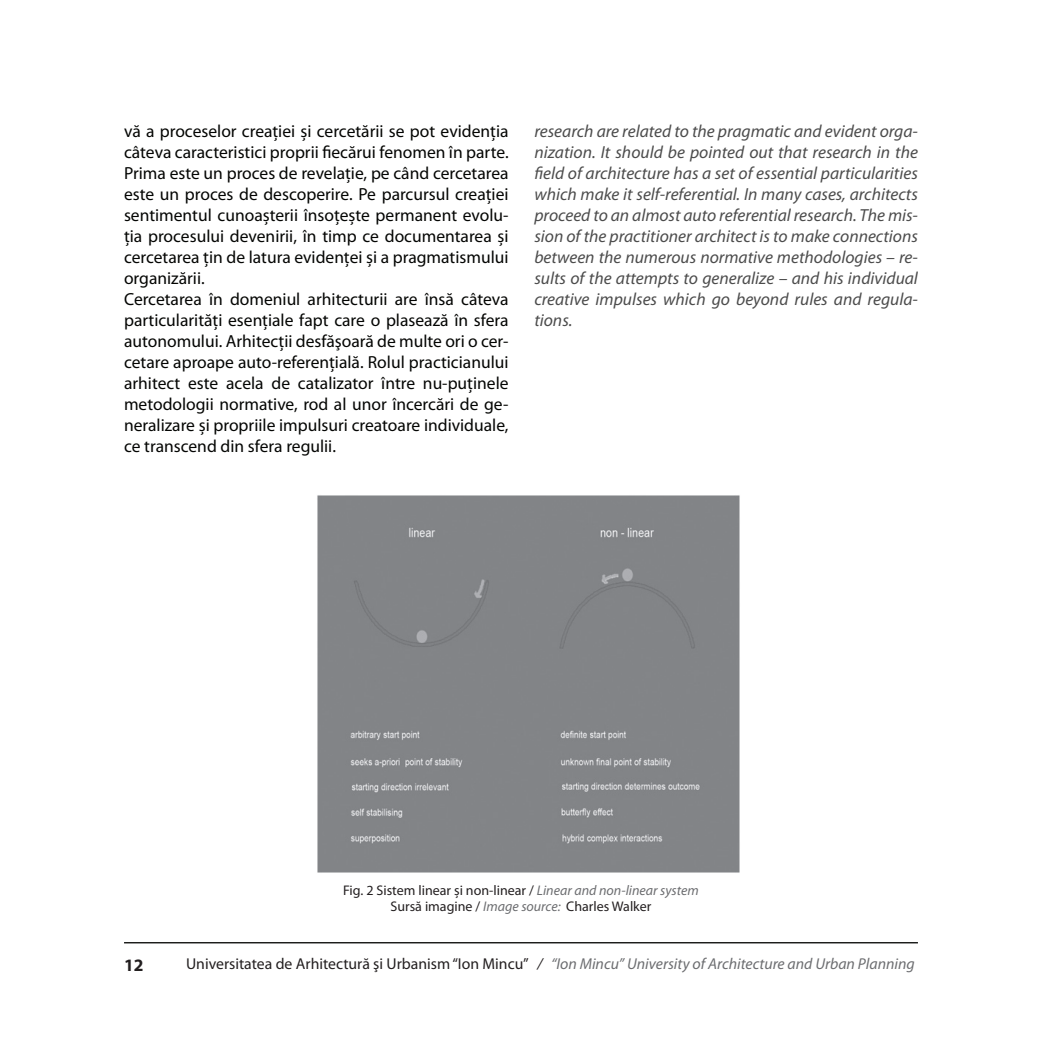
<style>
.page{position:relative;width:1042px;height:1042px;background:#fff}
.page>*{position:absolute;margin:0;border:0;box-sizing:border-box;transform-origin:0 0}
.t1{font:17.5px/21px "Myriad Pro";color:#040503}
.t2{font:italic 17.5px/21px "Myriad Pro";color:#4c4c4c;text-align:justify}
.t3{font:700 17.5px "Myriad Pro";color:#231f20}
.t4{font:italic 15.75px "Myriad Pro";color:#6c6d70}
.t5{font:14px/15.8px "Myriad Pro";color:#231f20;text-align:center}
.s1{font-style:italic;color:#6c6d70}
.s2{font-style:normal;color:#231f20}
.s3{color:#231f20}
</style>
<div class="page">
<hr style="left:124px;top:942px;width:794px;height:1px;background:#040503">
<div style="left:317px;top:495px;width:423px;height:378px;background:#828487"></div>
<p class="t1" style="left:124px;top:120px;width:386px">vă a proceselor creației și cercetării se pot evidenţia câteva caracteristici proprii fiecărui fenomen în parte.<br>Prima este un proces de revelaţie, pe când cercetarea este un proces de descoperire. Pe parcursul creaţiei sentimentul cunoaşterii însoţeşte permanent evolu&shy;ţia procesului devenirii, în timp ce documentarea şi cercetarea ţin de latura evidenţei şi a pragmatismului organizării.<br>Cercetarea în domeniul arhitecturii are însă câteva particularități esențiale fapt care o plasează în sfera autonomului. Arhitecții desfăşoară de multe ori o cer&shy;cetare aproape auto-referenţială. Rolul practicianului arhitect este acela de catalizator între nu-puținele metodologii normative, rod al unor încercări de ge&shy;neralizare și propriile impulsuri creatoare individuale, ce transcend din sfera regulii.</p>
<p class="t2" style="left:534px;top:120px;width:385px">research are related to the pragmatic and evident orga&shy;nization. It should be pointed out that research in the field of architecture has a set of essential particularities which make it self-referential. In many cases, architects proceed to an almost auto referential research. The mis&shy;sion of the practitioner architect is to make connections between the numerous normative methodologies – re&shy;sults of the attempts to generalize – and his individual creative impulses which go beyond rules and regula&shy;tions.</p>
<p class="t5" style="left:343px;top:882px;width:357px">Fig. 2 Sistem linear și non-linear / <span class="s1">Linear and non-linear system<br></span>Sursă imagine / <span class="s1">Image source:</span> Charles Walker</p>
<p class="t3" style="left:124px;top:953px;width:21px">12</p>
<p class="t4" style="left:186px;top:954px;width:730px"><span class="s2">Universitatea de Arhitectură şi Urbanism “Ion Mincu”</span> <span class="s3">/</span> “Ion Mincu” University of Architecture and Urban Planning</p>
</div>
